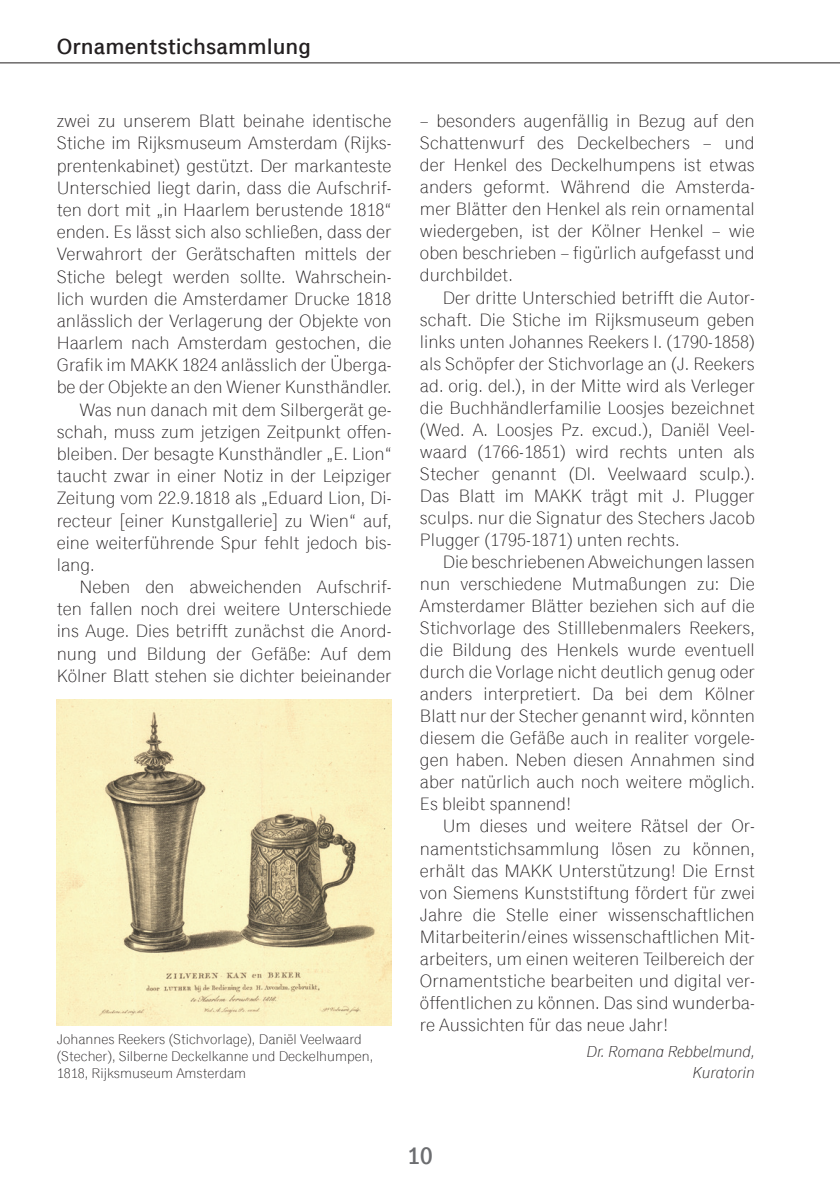
<style>
.page{position:relative;width:840px;height:1191px;background:#fff}
.page>*{position:absolute;margin:0;border:0;box-sizing:border-box;transform-origin:0 0}
.t1{font:500 24px "Classic Grotesque Pro";color:#6c6d70}
.t2{font:500 22px "Classic Grotesque Pro";color:#231f20}
.t3{font:300 18px/22px "Classic Grotesque Pro";color:#231f20;text-align:justify}
.t4{font:italic 300 16px/20.4px "Classic Grotesque Pro";color:#231f20;text-align:right}
.t5{font:300 14px/16.8px "Classic Grotesque Pro";color:#231f20}
</style>
<div class="page">
<img style="left:57px;top:699px;width:334px;height:326px">
<hr style="left:0;top:62px;width:839px;height:1px;background:#231f20">
<p class="t2" style="left:57px;top:33px;width:256px">Ornamentstichsammlung</p>
<p class="t3" style="left:57px;top:110px;width:336px">zwei zu unserem Blatt beinahe identische</p>
<p class="t3" style="left:57px;top:132px;width:336px">Stiche im Rijksmuseum Amsterdam (Rijks-</p>
<p class="t3" style="left:57px;top:154px;width:336px">prentenkabinet) gestützt. Der markanteste</p>
<p class="t3" style="left:57px;top:177px;width:336px">Unterschied liegt darin, dass die Aufschrif-</p>
<p class="t3" style="left:57px;top:199px;width:336px">ten dort mit „in Haarlem berustende 1818“</p>
<p class="t3" style="left:57px;top:221px;width:336px">enden. Es lässt sich also schließen, dass der</p>
<p class="t3" style="left:57px;top:243px;width:336px">Verwahrort der Gerätschaften mittels der</p>
<p class="t3" style="left:57px;top:265px;width:336px">Stiche belegt werden sollte. Wahrschein-</p>
<p class="t3" style="left:57px;top:287px;width:336px">lich wurden die Amsterdamer Drucke 1818</p>
<p class="t3" style="left:57px;top:310px;width:336px">anlässlich der Verlagerung der Objekte von</p>
<p class="t3" style="left:57px;top:332px;width:336px">Haarlem nach Amsterdam gestochen, die</p>
<p class="t3" style="left:57px;top:354px;width:336px">Grafik im MAKK 1824 anlässlich der Überga-</p>
<p class="t3" style="left:57px;top:376px;width:336px">be der Objekte an den Wiener Kunsthändler.</p>
<p class="t3" style="left:79px;top:398px;width:313px">Was nun danach mit dem Silbergerät ge-</p>
<p class="t3" style="left:57px;top:421px;width:336px">schah, muss zum jetzigen Zeitpunkt offen-</p>
<p class="t3" style="left:57px;top:443px;width:336px">bleiben. Der besagte Kunsthändler „E. Lion“</p>
<p class="t3" style="left:57px;top:465px;width:336px">taucht zwar in einer Notiz in der Leipziger</p>
<p class="t3" style="left:57px;top:487px;width:336px">Zeitung vom 22.9.1818 als „Eduard Lion, Di-</p>
<p class="t3" style="left:57px;top:509px;width:336px">recteur [einer Kunstgallerie] zu Wien“ auf,</p>
<p class="t3" style="left:57px;top:531px;width:336px">eine weiterführende Spur fehlt jedoch bis-</p>
<p class="t3" style="left:57px;top:554px;width:39px">lang.</p>
<p class="t3" style="left:79px;top:576px;width:313px">Neben den abweichenden Aufschrif-</p>
<p class="t3" style="left:57px;top:598px;width:336px">ten fallen noch drei weitere Unterschiede</p>
<p class="t3" style="left:57px;top:620px;width:336px">ins Auge. Dies betrifft zunächst die Anord-</p>
<p class="t3" style="left:57px;top:642px;width:336px">nung und Bildung der Gefäße: Auf dem</p>
<p class="t3" style="left:57px;top:664px;width:336px">Kölner Blatt stehen sie dichter beieinander</p>
<p class="t5" style="left:57px;top:1031px;width:318px">Johannes Reekers (Stichvorlage), Daniël Veelwaard (Stecher), Silberne Deckelkanne und Deckelhumpen,<br>1818, Rijksmuseum Amsterdam</p>
<p class="t3" style="left:420px;top:110px;width:336px">– besonders augenfällig in Bezug auf den Schattenwurf des Deckelbechers – und der Henkel des Deckelhumpens ist etwas anders geformt. Während die Amsterda&shy;mer Blätter den Henkel als rein ornamental wiedergeben, ist der Kölner Henkel – wie oben beschrieben – figürlich aufgefasst und durchbildet.</p>
<p class="t3" style="left:420px;top:286px;width:336px;text-indent:23px">Der dritte Unterschied betrifft die Autor&shy;schaft. Die Stiche im Rijksmuseum geben links unten Johannes Reekers I. (1790-1858) als Schöpfer der Stichvorlage an (J. Reekers ad. orig. del.), in der Mitte wird als Verleger die Buchhändlerfamilie Loosjes bezeichnet (Wed. A. Loosjes Pz. excud.), Daniël Veel&shy;waard (1766-1851) wird rechts unten als Stecher genannt (Dl. Veelwaard sculp.).<br>Das Blatt im MAKK trägt mit J. Plugger sculps. nur die Signatur des Stechers Jacob Plugger (1795-1871) unten rechts.</p>
<p class="t3" style="left:420px;top:551px;width:336px;text-indent:23px">Die beschriebenen Abweichungen lassen nun verschiedene Mutmaßungen zu: Die Amsterdamer Blätter beziehen sich auf die Stichvorlage des Stilllebenmalers Reekers, die Bildung des Henkels wurde eventuell durch die Vorlage nicht deutlich genug oder anders interpretiert. Da bei dem Kölner Blatt nur der Stecher genannt wird, könnten diesem die Gefäße auch in realiter vorgele&shy;gen haben. Neben diesen Annahmen sind aber natürlich auch noch weitere möglich.<br>Es bleibt spannend!</p>
<p class="t3" style="left:420px;top:815px;width:336px;text-indent:23px">Um dieses und weitere Rätsel der Or&shy;namentstichsammlung lösen zu können, erhält das MAKK Unterstützung! Die Ernst von Siemens Kunststiftung fördert für zwei Jahre die Stelle einer wissenschaftlichen Mitarbeiterin/eines wissenschaftlichen Mit&shy;arbeiters, um einen weiteren Teilbereich der Ornamentstiche bearbeiten und digital ver&shy;öffentlichen zu können. Das sind wunderba&shy;re Aussichten für das neue Jahr!</p>
<p class="t4" style="left:586px;top:1041px;width:170px">Dr. Romana Rebbelmund,<br>Kuratorin</p>
<h1 class="t1" style="left:406px;top:1142px;width:28px">10</h1>
</div>
